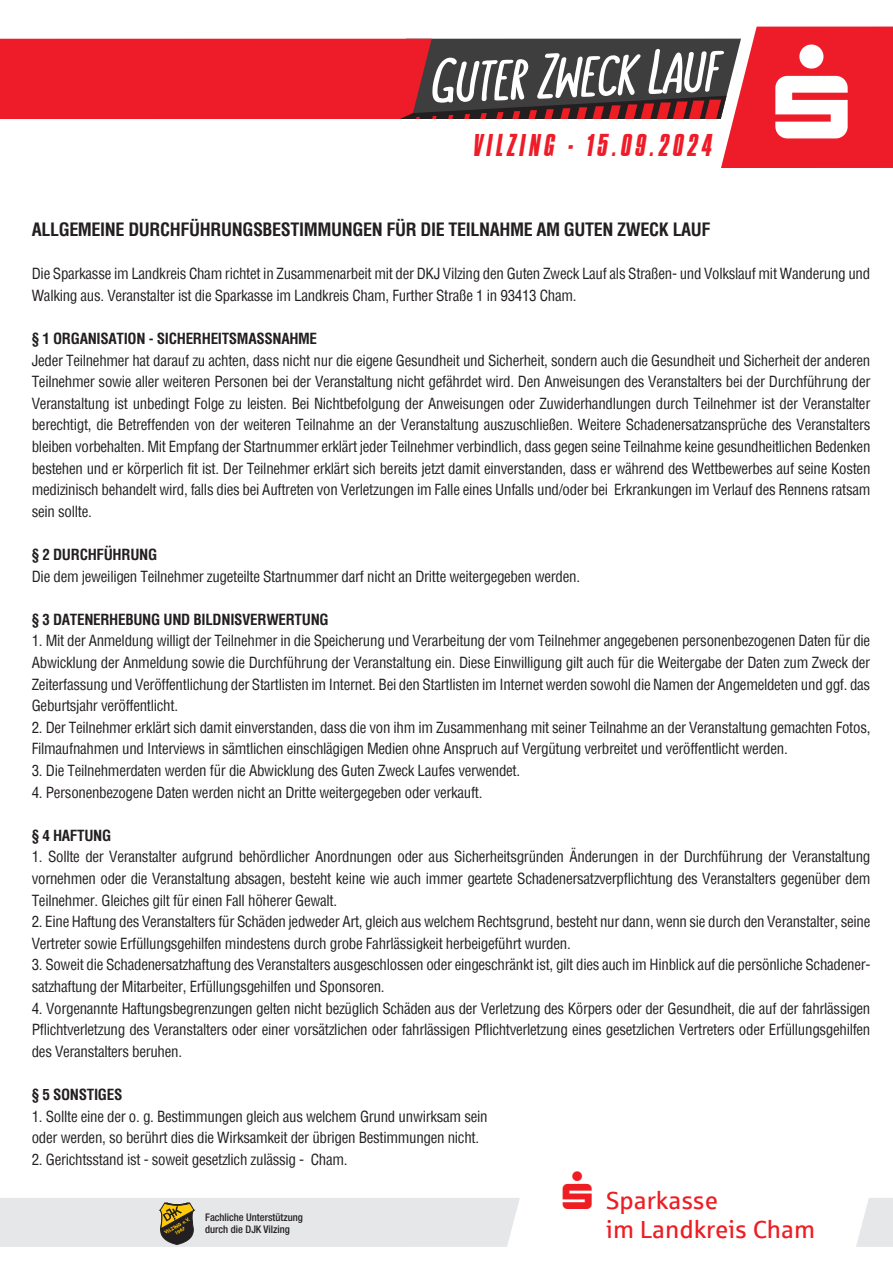
<style>
.page{position:relative;width:893px;height:1263px;background:#fff}
.page>*{position:absolute;margin:0;border:0;box-sizing:border-box;transform-origin:0 0}
.t1{font:33px "Compacta Italic Plain";letter-spacing:.11em;color:#ee1c28}
.t2{font:24.6px/29.4px "Sparkasse Rg";color:#ee1d23}
.t3{font:700 condensed 18px "Helvetica";letter-spacing:-.02em;color:#231f20}
.t4{font:condensed 15px/21.6px "Helvetica";letter-spacing:-.02em;color:#231f20}
.t5{font:700 condensed 15px "Helvetica";letter-spacing:-.02em;color:#231f20}
.t6{font:500 condensed 10.5px "Helvetica Neue LT Std";color:#231f20}
.t7{font:700 5.4px "Tw Cen";color:#feca0a}
</style>
<div class="page">
<div style="left:0;top:1198px;width:893px;height:49px;background:#e6e7e9"></div>
<svg style="left:0;top:27px;width:893px;height:141px"></svg>
<svg style="left:160px;top:1203px;width:34px;height:41px"></svg>
<div style="left:507px;top:1198px;width:362px;height:49px;background:#fff"></div>
<h1 class="t1" style="left:474px;top:127px;width:376px">VILZING - 15.09.2024 <sup>▲</sup></h1>
<p class="t3" style="left:32px;top:217px;width:680px">ALLGEMEINE DURCHFÜHRUNGSBESTIMMUNGEN FÜR DIE TEILNAHME AM GUTEN ZWECK LAUF</p>
<p class="t4" style="left:32px;top:263px;width:840px">Die Sparkasse im Landkreis Cham richtet in Zusammenarbeit mit der DKJ Vilzing den Guten Zweck Lauf als Straßen- und Volkslauf mit Wanderung und<br>Walking aus. Veranstalter ist die Sparkasse im Landkreis Cham, Further Straße 1 in 93413 Cham.</p>
<p class="t5" style="left:32px;top:329px;width:287px">§ 1 ORGANISATION - SICHERHEITSMASSNAHME</p>
<p class="t4" style="left:32px;top:349px;width:840px;text-align:justify">Jeder Teilnehmer hat darauf zu achten, dass nicht nur die eigene Gesundheit und Sicherheit, sondern auch die Gesundheit und Sicherheit der anderen Teilnehmer sowie aller weiteren Personen bei der Veranstaltung nicht gefährdet wird. Den Anweisungen des Veranstalters bei der Durchführung der Veranstaltung ist unbedingt Folge zu leisten. Bei Nichtbefolgung der Anweisungen oder Zuwiderhandlungen durch Teilnehmer ist der Veranstalter berechtigt, die Betreffenden von der weiteren Teilnahme an der Veranstaltung auszuschließen. Weitere Schadenersatzansprüche des Veranstalters bleiben vorbehalten. Mit Empfang der Startnummer erklärt jeder Teilnehmer verbindlich, dass gegen seine Teilnahme keine gesundheitlichen Bedenken bestehen und er körperlich fit ist. Der Teilnehmer erklärt sich bereits jetzt damit einverstanden, dass er während des Wettbewerbes auf seine Kosten medizinisch behandelt wird, falls dies bei Auftreten von Verletzungen im Falle eines Unfalls und/oder bei Erkrankungen im Verlauf des Rennens ratsam sein sollte.</p>
<p class="t5" style="left:32px;top:545px;width:127px">§ 2 DURCHFÜHRUNG</p>
<p class="t4" style="left:32px;top:565px;width:550px">Die dem jeweiligen Teilnehmer zugeteilte Startnummer darf nicht an Dritte weitergegeben werden.</p>
<p class="t5" style="left:32px;top:609px;width:298px">§ 3 DATENERHEBUNG UND BILDNISVERWERTUNG</p>
<p class="t4" style="left:32px;top:630px;width:840px;text-align:justify">1. Mit der Anmeldung willigt der Teilnehmer in die Speicherung und Verarbeitung der vom Teilnehmer angegebenen personenbezogenen Daten für die Abwicklung der Anmeldung sowie die Durchführung der Veranstaltung ein. Diese Einwilligung gilt auch für die Weitergabe der Daten zum Zweck der Zeiterfassung und Veröffentlichung der Startlisten im Internet. Bei den Startlisten im Internet werden sowohl die Namen der Angemeldeten und ggf. das Geburtsjahr veröffentlicht.</p>
<p class="t4" style="left:32px;top:716px;width:840px">2. Der Teilnehmer erklärt sich damit einverstanden, dass die von ihm im Zusammenhang mit seiner Teilnahme an der Veranstaltung gemachten Fotos,<br>Filmaufnahmen und Interviews in sämtlichen einschlägigen Medien ohne Anspruch auf Vergütung verbreitet und veröffentlicht werden.</p>
<p class="t4" style="left:32px;top:759px;width:490px">3. Die Teilnehmerdaten werden für die Abwicklung des Guten Zweck Laufes verwendet.</p>
<p class="t4" style="left:32px;top:781px;width:452px">4. Personenbezogene Daten werden nicht an Dritte weitergegeben oder verkauft.</p>
<p class="t5" style="left:32px;top:825px;width:81px">§ 4 HAFTUNG</p>
<p class="t4" style="left:32px;top:846px;width:840px;text-align:justify">1. Sollte der Veranstalter aufgrund behördlicher Anordnungen oder aus Sicherheitsgründen Änderungen in der Durchführung der Veranstaltung vornehmen oder die Veranstaltung absagen, besteht keine wie auch immer geartete Schadenersatzverpflichtung des Veranstalters gegenüber dem Teilnehmer. Gleiches gilt für einen Fall höherer Gewalt.</p>
<p class="t4" style="left:32px;top:911px;width:840px">2. Eine Haftung des Veranstalters für Schäden jedweder Art, gleich aus welchem Rechtsgrund, besteht nur dann, wenn sie durch den Veranstalter, seine<br>Vertreter sowie Erfüllungsgehilfen mindestens durch grobe Fahrlässigkeit herbeigeführt wurden.</p>
<p class="t4" style="left:32px;top:954px;width:840px">3. Soweit die Schadenersatzhaftung des Veranstalters ausgeschlossen oder eingeschränkt ist, gilt dies auch im Hinblick auf die persönliche Schadener&shy;satzhaftung der Mitarbeiter, Erfüllungsgehilfen und Sponsoren.</p>
<p class="t4" style="left:32px;top:997px;width:840px;text-align:justify">4. Vorgenannte Haftungsbegrenzungen gelten nicht bezüglich Schäden aus der Verletzung des Körpers oder der Gesundheit, die auf der fahrlässigen Pflichtverletzung des Veranstalters oder einer vorsätzlichen oder fahrlässigen Pflichtverletzung eines gesetzlichen Vertreters oder Erfüllungsgehilfen des Veranstalters beruhen.</p>
<p class="t5" style="left:32px;top:1085px;width:92px">§ 5 SONSTIGES</p>
<p class="t4" style="left:32px;top:1105px;width:457px">1. Sollte eine der o. g. Bestimmungen gleich aus welchem Grund unwirksam sein oder werden, so berührt dies die Wirksamkeit der übrigen Bestimmungen nicht.</p>
<p class="t4" style="left:32px;top:1148px;width:317px">2. Gerichtsstand ist - soweit gesetzlich zulässig - Cham.</p>
<h2 class="t2" style="left:606px;top:1185px;width:211px">Sparkasse<br>im Landkreis Cham</h2>
<p class="t6" style="left:205px;top:1210px;width:99px">Fachliche Unterstützung</p>
<p class="t7" style="left:163px;top:1230px;width:30px;rotate:-30deg">VILZING e.V.</p>
<p class="t6" style="left:205px;top:1223px;width:86px">durch die DJK Vilzing</p>
<p class="t7" style="left:174px;top:1231px;width:13px;rotate:-30deg">1967</p>
</div>
